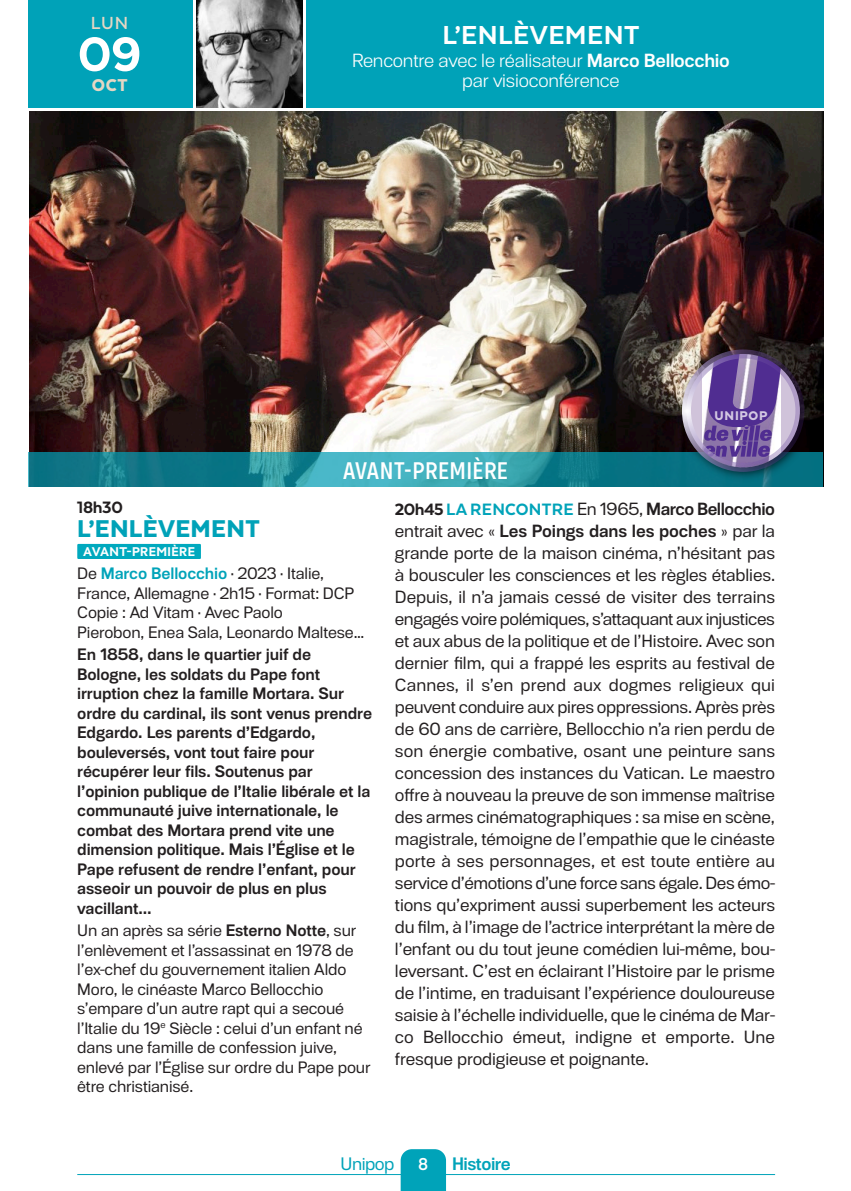
<style>
.page{position:relative;width:851px;height:1191px;background:#fff}
.page>*{position:absolute;margin:0;border:0;box-sizing:border-box;transform-origin:0 0}
.t1{font:900 56px "Texta";color:#fff}
.t2{font:900 30px "Texta";letter-spacing:.015em;color:#fff}
.t3{font:800 28px "Texta";letter-spacing:.01em;color:#00a2b8}
.t4{font:500 25px "Serca Condensed";letter-spacing:.01em;color:#fff}
.t5{font:700 20.2px "Texta";color:#e5d7c4}
.t6{font:800 19.8px "Texta";color:#e5d7c4}
.t7{font:300 19px/20px "Substance";letter-spacing:-.01em;color:#fff;text-align:center;scale:.96 1}
.t8{font:900 19px "Texta";letter-spacing:-.02em;color:#231f20}
.t9{font:700 18px "Substance";letter-spacing:-.03em;color:#00a3b9;scale:.96 1}
.t10{font:17.6px/22px "Substance";letter-spacing:-.01em;color:#231f20;text-align:justify;scale:.96 1}
.t11{font:700 16.6px/19.4px "Substance";letter-spacing:-.01em;color:#231f20;scale:.96 1}
.t12{font:16.6px/19.6px "Substance";letter-spacing:-.01em;color:#231f20;scale:.96 1}
.t13{font:800 14.6px "Texta";letter-spacing:.05em;color:#d3c7e2}
.t14{font:600 13px "Mersin";letter-spacing:.03em;color:#fff}
.s1{font-weight:700}
.s2{font-weight:700;color:#00a3b9}
.s3{font-family:"Texta";font-weight:900;font-size:19px}
.s4{font-family:"Texta";font-weight:900;font-size:19px;color:#00a3b9}
.s5{font-weight:400}
.s6{font-family:"Texta";font-size:20px;color:#fff}
</style>
<div class="page">
<div style="left:306px;top:0;width:517px;height:108px;background:#00a2b8"></div>
<div style="left:28px;top:0;width:165px;height:108px;background:#00a2b8"></div>
<img style="left:196px;top:0;width:106px;height:108px">
<div style="left:77px;top:544px;width:124px;height:15px;background:#00a9be"></div>
<img style="left:29px;top:111px;width:794px;height:376px">
<hr style="left:77px;top:1174px;width:698px;height:1px;background:#00a3b9">
<svg style="left:400px;top:1149px;width:46px;height:42px;background:#0ba7bc"></svg>
<div style="left:28px;top:453px;width:794px;height:34px;background:#039db4;opacity:.72"></div>
<img style="left:675px;top:343px;width:139px;height:140px">
<img style="left:681px;top:349px;width:123px;height:123px">
<p class="t5" style="left:91px;top:13px;width:39px">LUN</p>
<h1 class="t1" style="left:78px;top:25px;width:65px">09</h1>
<p class="t6" style="left:92px;top:75px;width:37px">OCT</p>
<h2 class="t2" style="left:442px;top:20px;width:198px">L’ENLÈVEMENT</h2>
<p class="t7" style="left:352px;top:51px;width:395px">Rencontre avec le réalisateur <span class="s1">Marco Bellocchio </span>par visioconférence</p>
<h3 class="t4" style="left:342px;top:456px;width:167px">AVANT-PREMIÈRE</h3>
<p class="t13" style="left:714px;top:408px;width:54px">UNIPOP</p>
<p class="t8" style="left:77px;top:498px;width:47px">18h30</p>
<h3 class="t3" style="left:77px;top:514px;width:184px">L’ENLÈVEMENT</h3>
<p class="t12" style="left:77px;top:564px;width:300px">De <span class="s2">Marco Bellocchio</span> · 2023 · Italie, France, Allemagne · 2h15 · Format: DCP Copie : Ad Vitam · Avec Paolo<br>Pierobon, Enea Sala, Leonardo Maltese…</p>
<p class="t11" style="left:77px;top:645px;width:308px">En 1858, dans le quartier juif de Bologne, les soldats du Pape font irruption chez la famille Mortara. Sur ordre du cardinal, ils sont venus prendre Edgardo. Les parents d’Edgardo, bouleversés, vont tout faire pour récupérer leur fils. Soutenus par l’opinion publique de l’Italie libérale et la communauté juive internationale, le combat des Mortara prend vite une dimension politique. Mais l’Église et le Pape refusent de rendre l’enfant, pour asseoir un pouvoir de plus en plus vacillant…</p>
<p class="t12" style="left:77px;top:921px;width:307px">Un an après sa série <span class="s1">Esterno Notte</span>, sur l’enlèvement et l’assassinat en 1978 de l’ex-chef du gouvernement italien Aldo Moro, le cinéaste Marco Bellocchio s’empare d’un autre rapt qui a secoué l’Italie du 19<sup>e</sup> Siècle : celui d’un enfant né dans une famille de confession juive, enlevé par l’Église sur ordre du Pape pour être christianisé.</p>
<p class="t14" style="left:83px;top:543px;width:113px">AVANT-PREMIÈRE</p>
<p class="t10" style="left:395px;top:498px;width:397px"><span class="s3">20h45</span> <span class="s4">LA RENCONTRE</span> En 1965, <span class="s1">Marco Bellocchio </span>entrait avec « <span class="s1">Les Poings dans les poches</span> » par la grande porte de la maison cinéma, n’hésitant pas à bousculer les consciences et les règles établies.<br>Depuis, il n’a jamais cessé de visiter des terrains engagés voire polémiques, s’attaquant aux injustices et aux abus de la politique et de l’Histoire. Avec son dernier film, qui a frappé les esprits au festival de Cannes, il s’en prend aux dogmes religieux qui peuvent conduire aux pires oppressions. Après près de 60 ans de carrière, Bellocchio n’a rien perdu de son énergie combative, osant une peinture sans concession des instances du Vatican. Le maestro offre à nouveau la preuve de son immense maîtrise des armes cinématographiques : sa mise en scène, magistrale, témoigne de l’empathie que le cinéaste porte à ses personnages, et est toute entière au service d’émotions d’une force sans égale. Des émo&shy;tions qu’expriment aussi superbement les acteurs du film, à l’image de l’actrice interprétant la mère de l’enfant ou du tout jeune comédien lui-même, bou&shy;leversant. C’est en éclairant l’Histoire par le prisme de l’intime, en traduisant l’expérience douloureuse saisie à l’échelle individuelle, que le cinéma de Mar&shy;co Bellocchio émeut, indigne et emporte. Une fresque prodigieuse et poignante.</p>
<p class="t9" style="left:340px;top:1152px;width:179px"><span class="s5">Unipop</span> <span class="s6">8</span> Histoire</p>
</div>
